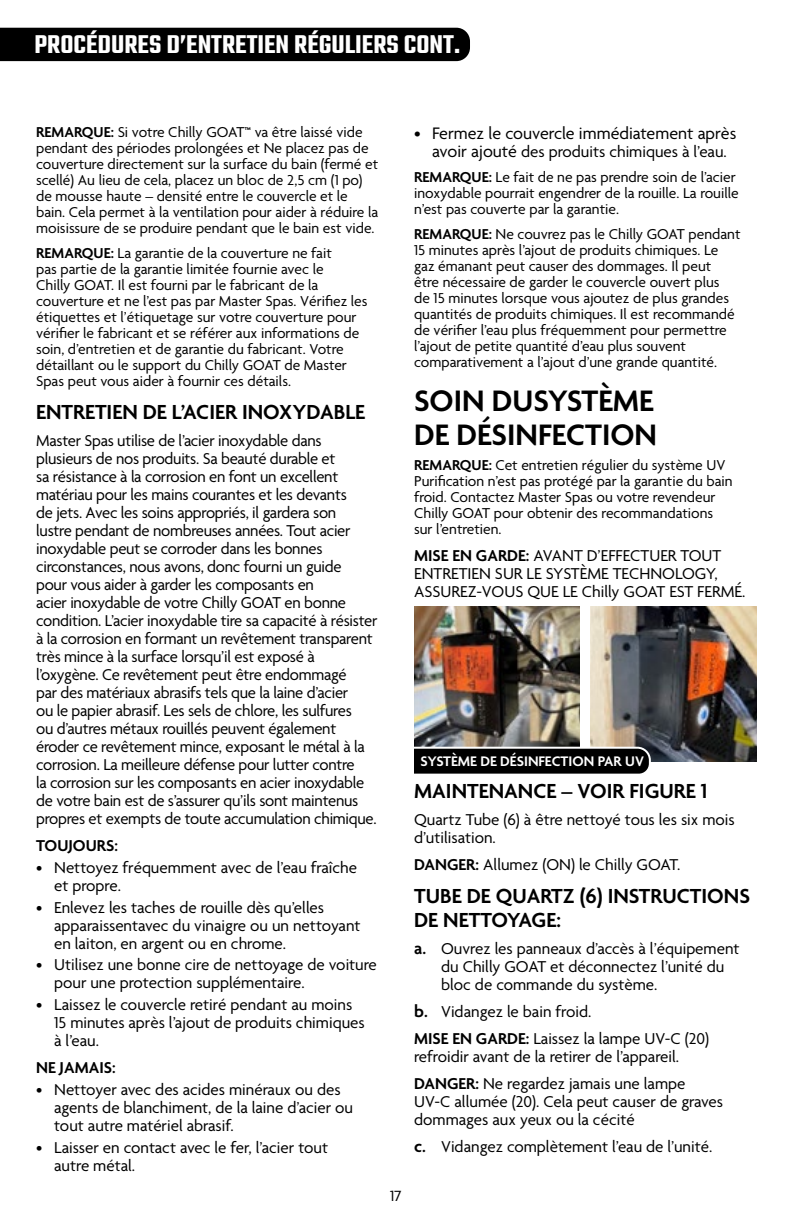
<style>
.page{position:relative;width:792px;height:1224px;background:#fff}
.page>*{position:absolute;margin:0;border:0;box-sizing:border-box;transform-origin:0 0}
.t1{font:600 32px/34px "Agenda";color:#000}
.t2{font:600 28px "Teko";color:#fff}
.t3{font:600 22px/24px "Agenda";color:#000}
.t4{font:18px "Agenda";color:#000}
.t5{font:17px/18px "Agenda";letter-spacing:-.015em;color:#000}
.t6{font:600 17px "Agenda";color:#000}
.t7{font:16px "Agenda";color:#000}
.t8{font:15.6px/16px "Agenda";color:#000}
.t9{font:600 15px "Agenda";color:#fff}
.s1{font-weight:600}
.s2{font-size:18px}
.s3{font-weight:600;font-size:18px}
</style>
<div class="page">
<div style="left:0;top:28px;width:470px;height:33px;background:#000"></div>
<img style="left:414px;top:606px;width:166px;height:140px">
<img style="left:591px;top:606px;width:165px;height:155px">
<svg style="left:414px;top:746px;width:238px;height:28px;background:#1b1b1b"></svg>
<h2 class="t2" style="left:35px;top:27px;width:427px">PROCÉDURES D’ENTRETIEN RÉGULIERS CONT.</h2>
<p class="t8" style="left:36px;top:125px;width:344px"><span class="s1">REMARQUE:</span> Si votre Chilly GOAT<span class="s1">™</span> va être laissé vide pendant des périodes prolongées et Ne placez pas de couverture directement sur la surface du bain (fermé et scellé) Au lieu de cela, placez un bloc de 2,5 cm (1 po) de mousse haute – densité entre le couvercle et le bain. Cela permet à la ventilation pour aider à réduire la moisissure de se produire pendant que le bain est vide.</p>
<p class="t8" style="left:36px;top:246px;width:333px"><span class="s1">REMARQUE:</span> La garantie de la couverture ne fait<br>pas partie de la garantie limitée fournie avec le<br>Chilly GOAT. Il est fourni par le fabricant de la couverture et ne l’est pas par Master Spas. Vérifiez les étiquettes et l’étiquetage sur votre couverture pour vérifier le fabricant et se référer aux informations de soin, d’entretien et de garantie du fabricant. Votre détaillant ou le support du Chilly GOAT de Master Spas peut vous aider à fournir ces détails.</p>
<p class="t3" style="left:36px;top:401px;width:331px">ENTRETIEN DE L’ACIER INOXYDABLE</p>
<p class="t5" style="left:36px;top:433px;width:343px">Master Spas utilise de l’acier inoxydable dans plusieurs de nos produits. Sa beauté durable et<br>sa résistance à la corrosion en font un excellent matériau pour les mains courantes et les devants<br>de jets. Avec les soins appropriés, il gardera son<br>lustre pendant de nombreuses années. Tout acier inoxydable peut se corroder dans les bonnes circonstances, nous avons, donc fourni un guide<br>pour vous aider à garder les composants en<br>acier inoxydable de votre Chilly GOAT en bonne condition. L’acier inoxydable tire sa capacité à résister à la corrosion en formant un revêtement transparent très mince à la surface lorsqu’il est exposé à l’oxygène. Ce revêtement peut être endommagé<br>par des matériaux abrasifs tels que la laine d’acier<br>ou le papier abrasif. Les sels de chlore, les sulfures<br>ou d’autres métaux rouillés peuvent également éroder ce revêtement mince, exposant le métal à la corrosion. La meilleure défense pour lutter contre<br>la corrosion sur les composants en acier inoxydable de votre bain est de s’assurer qu’ils sont maintenus propres et exempts de toute accumulation chimique.</p>
<p class="t6" style="left:36px;top:836px;width:83px">TOUJOURS:</p>
<p class="t5" style="left:54px;top:859px;width:304px;text-indent:-18px">• Nettoyez fréquemment avec de l’eau fraîche et propre.</p>
<p class="t5" style="left:54px;top:899px;width:308px;text-indent:-18px">• Enlevez les taches de rouille dès qu’elles apparaissentavec du vinaigre ou un nettoyant en laiton, en argent ou en chrome.</p>
<p class="t5" style="left:54px;top:957px;width:324px;text-indent:-18px">• Utilisez une bonne cire de nettoyage de voiture pour une protection supplémentaire.</p>
<p class="t5" style="left:54px;top:997px;width:312px;text-indent:-18px">• Laissez le couvercle retiré pendant au moins<br>15 minutes après l’ajout de produits chimiques à l’eau.</p>
<p class="t6" style="left:36px;top:1059px;width:81px">NE JAMAIS:</p>
<p class="t5" style="left:54px;top:1082px;width:300px;text-indent:-18px">• Nettoyer avec des acides minéraux ou des agents de blanchiment, de la laine d’acier ou tout autre matériel abrasif.</p>
<p class="t5" style="left:54px;top:1139px;width:275px;text-indent:-18px">• Laisser en contact avec le fer, l’acier tout autre métal.</p>
<p class="t7" style="left:390px;top:1188px;width:13px">17</p>
<p class="t4" style="left:414px;top:123px;width:324px">• Fermez le couvercle immédiatement après</p>
<p class="t5" style="left:432px;top:143px;width:296px"><span class="s2">avoir ajouté</span> des produits chimiques à l’eau.</p>
<p class="t8" style="left:414px;top:170px;width:326px"><span class="s1">REMARQUE:</span> Le fait de ne pas prendre soin de l’acier inoxydable pourrait engendrer de la rouille. La rouille n’est pas couverte par la garantie.</p>
<p class="t8" style="left:414px;top:227px;width:328px"><span class="s1">REMARQUE:</span> Ne couvrez pas le Chilly GOAT pendant 15 minutes après l’ajout de produits chimiques. Le gaz émanant peut causer des dommages. Il peut<br>être nécessaire de garder le couvercle ouvert plus<br>de 15 minutes lorsque vous ajoutez de plus grandes quantités de produits chimiques. Il est recommandé de vérifier l’eau plus fréquemment pour permettre l’ajout de petite quantité d’eau plus souvent comparativement a l’ajout d’une grande quantité.</p>
<h1 class="t1" style="left:414px;top:386px;width:244px">SOIN DUSYSTÈME<br>DE DÉSINFECTION</h1>
<p class="t8" style="left:414px;top:458px;width:320px"><span class="s1">REMARQUE:</span> Cet entretien régulier du système UV Purification n’est pas protégé par la garantie du bain froid. Contactez Master Spas ou votre revendeur Chilly GOAT pour obtenir des recommandations sur l’entretien.</p>
<p class="t5" style="left:414px;top:547px;width:333px"><span class="s1">MISE EN GARDE:</span> AVANT D’EFFECTUER TOUT<br>ENTRETIEN SUR LE SYSTÈME TECHNOLOGY,<br>ASSUREZ-VOUS QUE LE Chilly GOAT EST FERMÉ.</p>
<p class="t9" style="left:421px;top:753px;width:225px">SYSTÈME DE DÉSINFECTION PAR UV</p>
<p class="t3" style="left:414px;top:780px;width:295px">MAINTENANCE – VOIR FIGURE 1</p>
<p class="t5" style="left:414px;top:811px;width:322px">Quartz Tube (6) à être nettoyé tous les six mois d’utilisation.</p>
<p class="t5" style="left:414px;top:856px;width:268px"><span class="s1">DANGER:</span> Allumez (ON) le Chilly GOAT.</p>
<p class="t3" style="left:414px;top:885px;width:337px">TUBE DE QUARTZ (6) INSTRUCTIONS<br>DE NETTOYAGE:</p>
<p class="t5" style="left:441px;top:940px;width:300px;text-indent:-27px"><span class="s3">a.</span> Ouvrez les panneaux d’accès à l’équipement du Chilly GOAT et déconnectez l’unité du bloc de commande du système.</p>
<p class="t5" style="left:414px;top:999px;width:297px;line-height:27px"><span class="s3">b.</span> Vidangez le bain froid.<br><span class="s1">MISE EN GARDE:</span> Laissez la lampe UV-C (20)</p>
<p class="t5" style="left:414px;top:1044px;width:273px;line-height:27px">refroidir avant de la retirer de l’appareil.<br><span class="s1">DANGER:</span> Ne regardez jamais une lampe</p>
<p class="t5" style="left:414px;top:1093px;width:310px">UV-C allumée (20). Cela peut causer de graves dommages aux yeux ou la cécité</p>
<p class="t5" style="left:414px;top:1138px;width:300px"><span class="s3">c.</span> Vidangez complètement l’eau de l’unité.</p>
</div>
